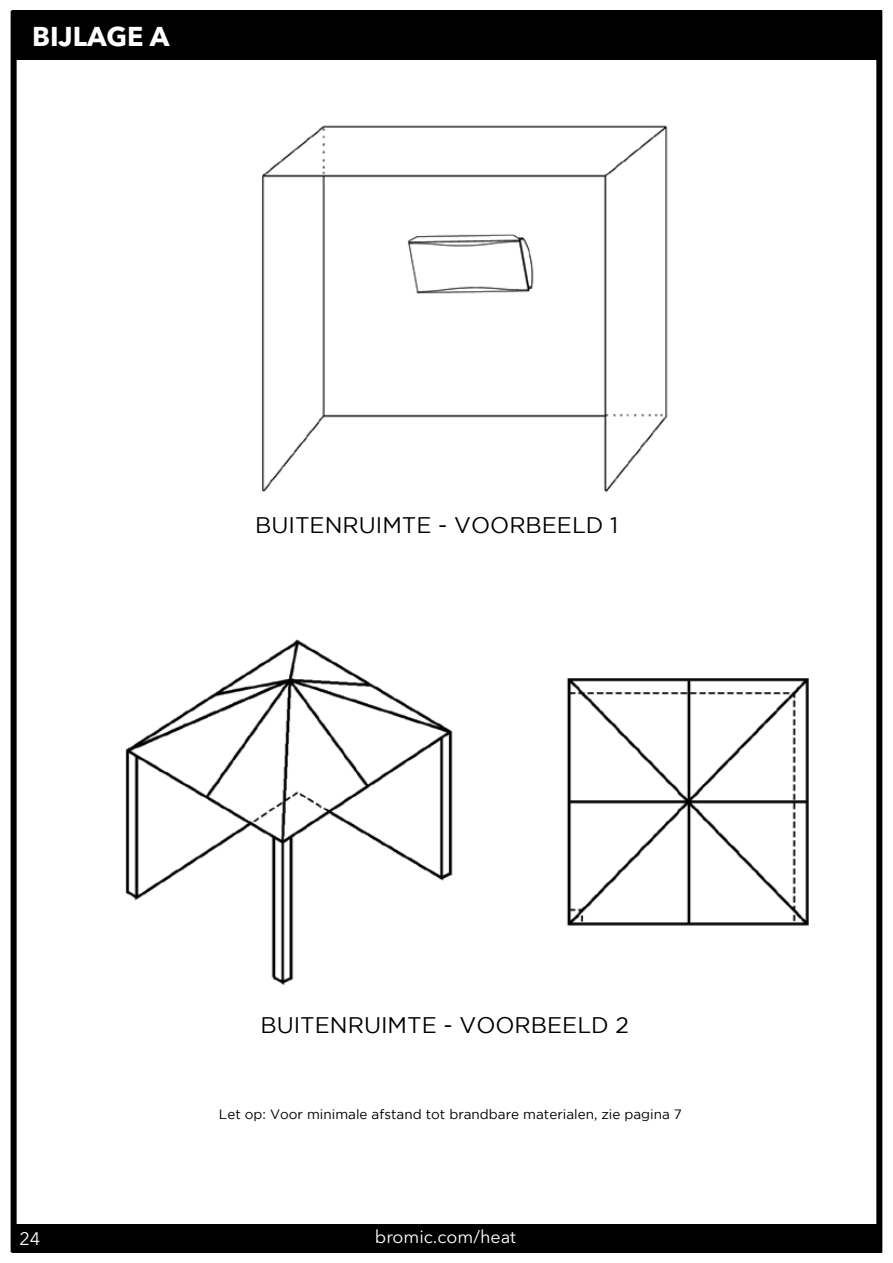
<style>
.page{position:relative;width:893px;height:1263px;background:#fff}
.page>*{position:absolute;margin:0;border:0;box-sizing:border-box;transform-origin:0 0}
.t1{font:700 27px "Avenir Next LT Pro";color:#fff}
.t2{font:22.5px "Gotham";color:#000}
.t3{font:18px "Avenir Next LT Pro";color:#fff}
.t4{font:13.5px "Gotham";color:#000}
</style>
<div class="page">
<div style="left:12px;top:1224px;width:870px;height:29px;background:#000"></div>
<div style="left:12px;top:10px;width:870px;height:50px;background:#000"></div>
<div style="left:11px;top:11px;width:871px;height:1241px;border:6px solid #000"></div>
<img style="left:125px;top:125px;width:684px;height:860px">
<h1 class="t1" style="left:32px;top:25px;width:139px">BIJLAGE A</h1>
<h2 class="t2" style="left:255px;top:514px;width:365px">BUITENRUIMTE - VOORBEELD 1</h2>
<h2 class="t2" style="left:260px;top:1014px;width:370px">BUITENRUIMTE - VOORBEELD 2</h2>
<p class="t4" style="left:219px;top:1108px;width:464px">Let op: Voor minimale afstand tot brandbare materialen, zie pagina 7</p>
<h3 class="t3" style="left:19px;top:1229px;width:22px">24</h3>
<h3 class="t3" style="left:375px;top:1227px;width:143px">bromic.com/heat</h3>
</div>
